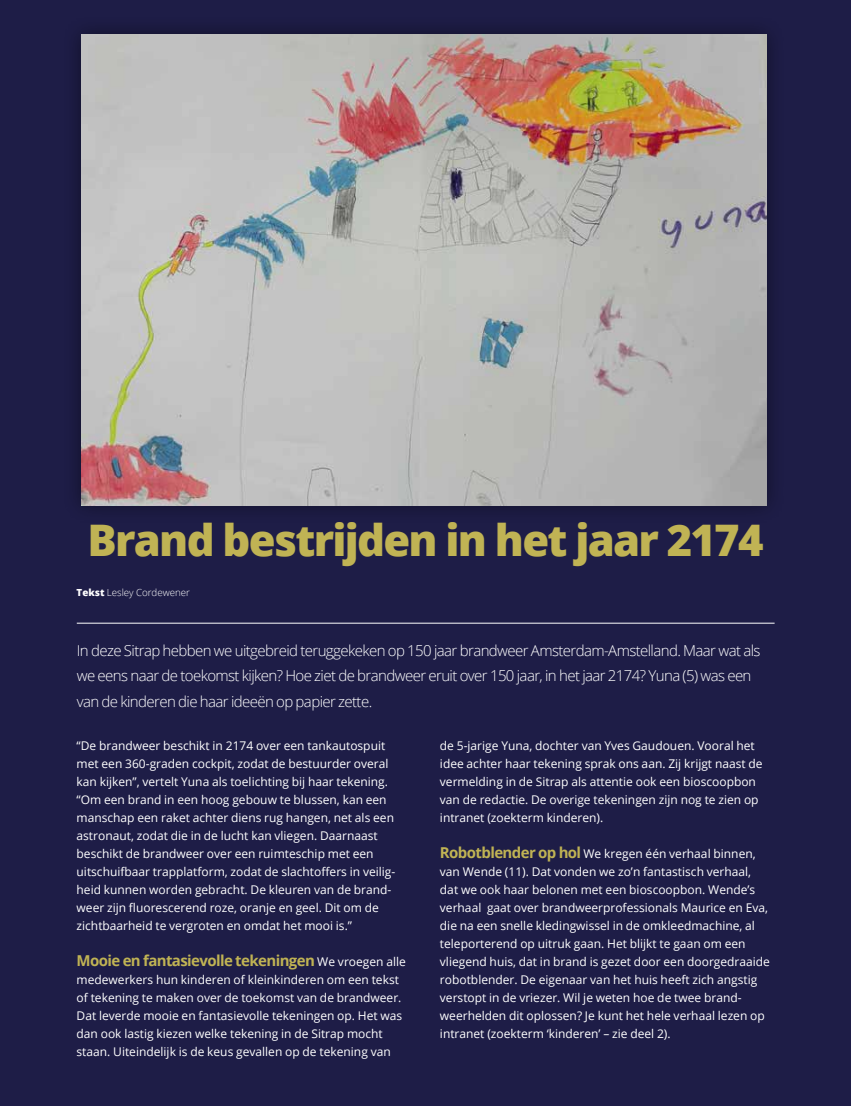
<style>
.page{position:relative;width:851px;height:1106px;background:#fff}
.page>*{position:absolute;margin:0;border:0;box-sizing:border-box;transform-origin:0 0}
.t1{font:800 43.5px "Open Sans";letter-spacing:-.04em;color:#c0b354}
.t2{font:300 15px/25.5px "Open Sans";letter-spacing:-.04em;color:#fff}
.t3{font:700 15px "Open Sans";letter-spacing:-.04em;color:#c0b354}
.t4{font:12px/18px "Open Sans";color:#fff}
.t5{font:300 9.75px "Open Sans";color:#fff}
.s1{font-weight:800}
.s2{font-weight:400;font-size:12px;color:#fff}
.s3{font-weight:700;font-size:15px;color:#c0b354}
</style>
<div class="page">
<div style="left:0;top:0;width:850px;height:1105px;background:#1e1d47"></div>
<hr style="left:77px;top:623px;width:697px;height:1px;background:#fff">
<div style="left:62px;top:15px;width:722px;height:509px;background:#1b1a41"></div>
<img style="left:81px;top:34px;width:685px;height:471px">
<h1 class="t1" style="left:88px;top:507px;width:677px">Brand bestrijden in het jaar 2174</h1>
<p class="t5" style="left:77px;top:585px;width:115px"><span class="s1">Tekst</span> Lesley Cordewener</p>
<p class="t2" style="left:77px;top:637px;width:685px">In deze Sitrap hebben we uitgebreid teruggekeken op 150 jaar brandweer Amsterdam-Amstelland. Maar wat als we eens naar de toekomst kijken? Hoe ziet de brandweer eruit over 150 jaar, in het jaar 2174? Yuna (5) was een van de kinderen die haar ideeën op papier zette.</p>
<p class="t4" style="left:77px;top:736px;width:320px">“De brandweer beschikt in 2174 over een tankautospuit met een 360-graden cockpit, zodat de bestuurder overal kan kijken”, vertelt Yuna als toelichting bij haar tekening. “Om een brand in een hoog gebouw te blussen, kan een manschap een raket achter diens rug hangen, net als een astronaut, zodat die in de lucht kan vliegen. Daarnaast beschikt de brandweer over een ruimteschip met een uitschuifbaar trapplatform, zodat de slachtoffers in veilig&shy;heid kunnen worden gebracht. De kleuren van de brand&shy;weer zijn fluorescerend roze, oranje en geel. Dit om de zichtbaarheid te vergroten en omdat het mooi is.”</p>
<p class="t3" style="left:77px;top:950px;width:331px">Mooie en fantasievolle tekeningen <span class="s2">We vroegen alle</span></p>
<p class="t4" style="left:77px;top:970px;width:327px">medewerkers hun kinderen of kleinkinderen om een tekst of tekening te maken over de toekomst van de brandweer.<br>Dat leverde mooie en fantasievolle tekeningen op. Het was dan ook lastig kiezen welke tekening in de Sitrap mocht staan. Uiteindelijk is de keus gevallen op de tekening van</p>
<p class="t4" style="left:440px;top:736px;width:324px">de 5-jarige Yuna, dochter van Yves Gaudouen. Vooral het idee achter haar tekening sprak ons aan. Zij krijgt naast de vermelding in de Sitrap als attentie ook een bioscoopbon van de redactie. De overige tekeningen zijn nog te zien op intranet (zoekterm kinderen).</p>
<p class="t4" style="left:440px;top:844px;width:331px"><span class="s3">Robotblender op hol</span> We kregen één verhaal binnen, van Wende (11). Dat vonden we zo’n fantastisch verhaal, dat we ook haar belonen met een bioscoopbon. Wende’s verhaal gaat over brandweerprofessionals Maurice en Eva, die na een snelle kledingwissel in de omkleedmachine, al teleporterend op uitruk gaan. Het blijkt te gaan om een vliegend huis, dat in brand is gezet door een doorgedraaide robotblender. De eigenaar van het huis heeft zich angstig verstopt in de vriezer. Wil je weten hoe de twee brand&shy;weerhelden dit oplossen? Je kunt het hele verhaal lezen op intranet (zoekterm ‘kinderen’ – zie deel 2).</p>
</div>
